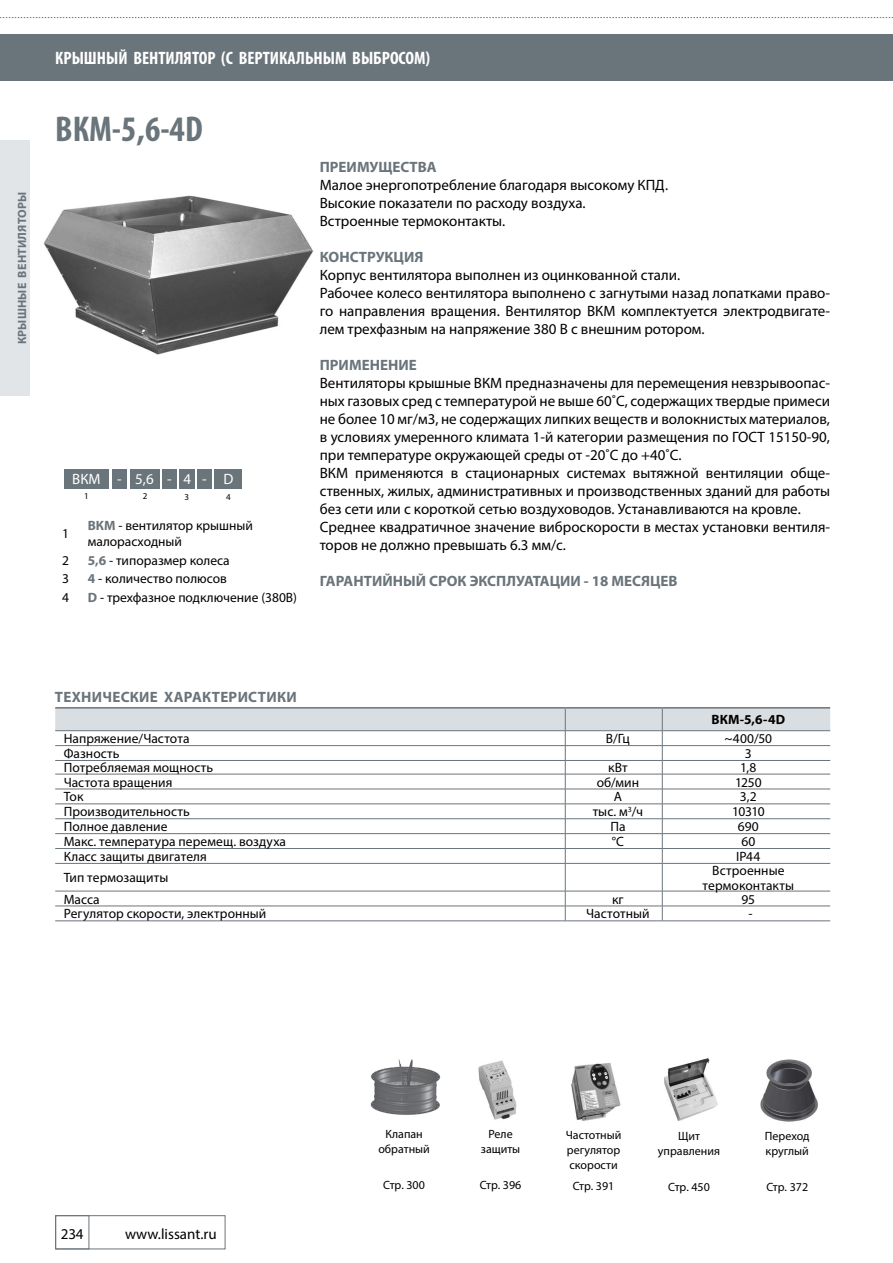
<style>
.page{position:relative;width:893px;height:1263px;background:#fff}
.page>*{position:absolute;margin:0;border:0;box-sizing:border-box;transform-origin:0 0}
.t1{font:700 condensed 36px "Myriad Pro";color:#6a747b}
.t2{font:700 condensed 18px "Myriad Pro";color:#fff}
.t3{font:15px/18px "Myriad Pro";color:#000}
.t4{font:700 15px "Myriad Pro";color:#6a747b}
.t5{font:700 15px "Myriad Pro";letter-spacing:.02em;color:#6a747b}
.t6{font:15px "Myriad Pro";color:#fff}
.t7{font:13.5px/16.2px "Myriad Pro";color:#000}
.t8{font:700 13.5px "Myriad Pro";color:#000}
.t9{font:12px/15px "Myriad Pro";color:#000;text-align:center}
.t10{font:700 12px "Myriad Pro";letter-spacing:.02em;color:#6a747b}
.t11{font:9px "Myriad Pro";color:#000}
.s1{font-weight:700;color:#6a747b}
</style>
<div class="page">
<div style="left:55px;top:1215px;width:170px;height:34px;border:1px solid #6a747b"></div>
<div style="left:55px;top:1215px;width:34px;height:34px;border:1px solid #6a747b"></div>
<svg style="left:0;top:17px;width:892px;height:1px"></svg>
<hr style="left:892px;top:0;width:1px;height:31px;background:#e1e5e8">
<div style="left:0;top:140px;width:30px;height:255px;background:#e1e5e8"></div>
<div style="left:0;top:34px;width:893px;height:47px;background:#6a747b"></div>
<img style="left:44px;top:195px;width:269px;height:160px">
<div style="left:180px;top:469px;width:15px;height:19px;background:#6a747b"></div>
<div style="left:130px;top:469px;width:29px;height:19px;background:#6a747b"></div>
<div style="left:215px;top:469px;width:27px;height:19px;background:#6a747b"></div>
<div style="left:112px;top:469px;width:15px;height:19px;background:#6a747b"></div>
<div style="left:64px;top:469px;width:45px;height:19px;background:#6a747b"></div>
<div style="left:162px;top:469px;width:15px;height:19px;background:#6a747b"></div>
<div style="left:197px;top:469px;width:15px;height:19px;background:#6a747b"></div>
<hr style="left:55px;top:707px;width:510px;height:1px;background:#6a747b">
<hr style="left:565px;top:707px;width:97px;height:1px;background:#6a747b">
<hr style="left:662px;top:707px;width:168px;height:1px;background:#6a747b">
<svg style="left:55px;top:708px;width:775px;height:213px"></svg>
<hr style="left:565px;top:906px;width:97px;height:1px;background:#6a747b">
<hr style="left:662px;top:906px;width:168px;height:1px;background:#6a747b">
<img style="left:760px;top:1059px;width:58px;height:63px">
<img style="left:664px;top:1058px;width:54px;height:62px">
<img style="left:478px;top:1060px;width:39px;height:60px">
<img style="left:571px;top:1063px;width:50px;height:58px">
<img style="left:370px;top:1059px;width:71px;height:56px">
<p class="t10" style="left:14px;top:344px;width:154px;rotate:-90deg">КРЫШНЫЕ ВЕНТИЛЯТОРЫ</p>
<p class="t2" style="left:55px;top:47px;width:376px">КРЫШНЫЙ ВЕНТИЛЯТОР (С ВЕРТИКАЛЬНЫМ ВЫБРОСОМ)</p>
<h1 class="t1" style="left:55px;top:106px;width:149px">ВКМ-5,6-4D</h1>
<p class="t6" style="left:72px;top:470px;width:30px">ВКМ</p>
<p class="t6" style="left:167px;top:470px;width:41px">- -</p>
<p class="t6" style="left:117px;top:470px;width:38px">- 5,6</p>
<p class="t6" style="left:223px;top:470px;width:11px">D</p>
<p class="t6" style="left:183px;top:470px;width:9px">4</p>
<p class="t11" style="left:84px;top:491px;width:6px">1</p>
<p class="t11" style="left:143px;top:491px;width:6px">2</p>
<p class="t11" style="left:185px;top:491px;width:6px">3</p>
<p class="t11" style="left:226px;top:491px;width:6px">4</p>
<p class="t7" style="left:62px;top:525px;width:8px">1</p>
<p class="t7" style="left:88px;top:517px;width:167px"><span class="s1">ВКМ</span> - вентилятор крышный малорасходный</p>
<p class="t7" style="left:62px;top:552px;width:8px">2</p>
<p class="t7" style="left:88px;top:552px;width:144px"><span class="s1">5,6</span> - типоразмер колеса</p>
<p class="t7" style="left:62px;top:570px;width:8px">3</p>
<p class="t7" style="left:88px;top:570px;width:141px"><span class="s1">4</span> - количество полюсов</p>
<p class="t7" style="left:62px;top:589px;width:8px">4</p>
<p class="t7" style="left:88px;top:589px;width:211px"><span class="s1">D</span> - трехфазное подключение (380В)</p>
<p class="t4" style="left:320px;top:157px;width:118px">ПРЕИМУЩЕСТВА</p>
<p class="t3" style="left:320px;top:175px;width:350px">Малое энергопотребление благодаря высокому КПД.<br>Высокие показатели по расходу воздуха.<br>Встроенные термоконтакты.</p>
<p class="t4" style="left:320px;top:247px;width:105px">КОНСТРУКЦИЯ</p>
<p class="t3" style="left:320px;top:265px;width:512px">Корпус вентилятора выполнен из оцинкованной стали.<br>Рабочее колесо вентилятора выполнено с загнутыми назад лопатками право&shy;го направления вращения. Вентилятор ВКМ комплектуется электродвигате&shy;лем трехфазным на напряжение 380 В с внешним ротором.</p>
<p class="t4" style="left:320px;top:355px;width:98px">ПРИМЕНЕНИЕ</p>
<p class="t3" style="left:320px;top:373px;width:512px">Вентиляторы крышные ВКМ предназначены для перемещения невзрывоопас&shy;ных газовых сред с температурой не выше 60˚С, содержащих твердые примеси не более 10 мг/м3, не содержащих липких веществ и волокнистых материалов, в условиях умеренного климата 1-й категории размещения по ГОСТ 15150-90, при температуре окружающей среды от -20˚С до +40˚С.<br>ВКМ применяются в стационарных системах вытяжной вентиляции обще&shy;ственных, жилых, административных и производственных зданий для работы без сети или с короткой сетью воздуховодов. Устанавливаются на кровле.<br>Среднее квадратичное значение виброскорости в местах установки вентиля&shy;торов не должно превышать 6.3 мм/с.</p>
<p class="t4" style="left:320px;top:571px;width:359px">ГАРАНТИЙНЫЙ СРОК ЭКСПЛУАТАЦИИ - 18 МЕСЯЦЕВ</p>
<p class="t5" style="left:55px;top:687px;width:243px">ТЕХНИЧЕСКИЕ ХАРАКТЕРИСТИКИ</p>
<p class="t8" style="left:711px;top:711px;width:75px">ВКМ-5,6-4D</p>
<p class="t7" style="left:64px;top:730px;width:127px">Напряжение/Частота</p>
<p class="t7" style="left:606px;top:730px;width:26px">В/Гц</p>
<p class="t7" style="left:724px;top:730px;width:49px">~400/50</p>
<p class="t7" style="left:64px;top:745px;width:57px">Фазность</p>
<p class="t7" style="left:745px;top:745px;width:8px">3</p>
<p class="t7" style="left:64px;top:759px;width:151px">Потребляемая мощность</p>
<p class="t7" style="left:608px;top:759px;width:21px">кВт</p>
<p class="t7" style="left:740px;top:759px;width:18px">1,8</p>
<p class="t7" style="left:64px;top:774px;width:110px">Частота вращения</p>
<p class="t7" style="left:597px;top:774px;width:44px">об/мин</p>
<p class="t7" style="left:735px;top:774px;width:28px">1250</p>
<p class="t7" style="left:64px;top:789px;width:21px">Ток</p>
<p class="t7" style="left:614px;top:789px;width:10px">А</p>
<p class="t7" style="left:740px;top:789px;width:18px">3,2</p>
<p class="t7" style="left:64px;top:803px;width:128px">Производительность</p>
<p class="t7" style="left:593px;top:803px;width:52px">тыс. м<sup>3</sup>/ч</p>
<p class="t7" style="left:732px;top:803px;width:34px">10310</p>
<p class="t7" style="left:64px;top:818px;width:105px">Полное давление</p>
<p class="t7" style="left:610px;top:818px;width:17px">Па</p>
<p class="t7" style="left:738px;top:818px;width:22px">690</p>
<p class="t7" style="left:64px;top:833px;width:224px">Макс. температура перемещ. воздуха</p>
<p class="t7" style="left:612px;top:833px;width:14px">°C</p>
<p class="t7" style="left:741px;top:833px;width:15px">60</p>
<p class="t7" style="left:64px;top:848px;width:145px">Класс защиты двигателя</p>
<p class="t7" style="left:736px;top:848px;width:26px">IP44</p>
<p class="t7" style="left:64px;top:869px;width:106px">Тип термозащиты</p>
<p class="t7" style="left:703px;top:862px;width:93px;line-height:15px;text-align:center">Встроенные термоконтакты</p>
<p class="t7" style="left:64px;top:891px;width:37px">Масса</p>
<p class="t7" style="left:612px;top:891px;width:13px">кг</p>
<p class="t7" style="left:741px;top:891px;width:15px">95</p>
<p class="t7" style="left:64px;top:905px;width:204px">Регулятор скорости, электронный</p>
<p class="t7" style="left:586px;top:905px;width:65px">Частотный</p>
<p class="t7" style="left:748px;top:905px;width:6px">-</p>
<p class="t3" style="left:61px;top:1224px;width:24px">234</p>
<p class="t3" style="left:125px;top:1224px;width:93px">www.lissant.ru</p>
<p class="t9" style="left:378px;top:1126px;width:53px">Клапан обратный</p>
<p class="t9" style="left:383px;top:1177px;width:43px">Стр. 300</p>
<p class="t9" style="left:481px;top:1126px;width:41px">Реле защиты</p>
<p class="t9" style="left:480px;top:1177px;width:43px">Стр. 396</p>
<p class="t9" style="left:566px;top:1127px;width:57px;text-align:justify">Частотный регулятор скорости</p>
<p class="t9" style="left:573px;top:1178px;width:43px">Стр. 391</p>
<p class="t9" style="left:658px;top:1128px;width:64px">Щит управления</p>
<p class="t9" style="left:668px;top:1179px;width:43px">Стр. 450</p>
<p class="t9" style="left:765px;top:1128px;width:46px;text-align:left">Переход круглый</p>
<p class="t9" style="left:766px;top:1179px;width:43px">Стр. 372</p>
</div>
